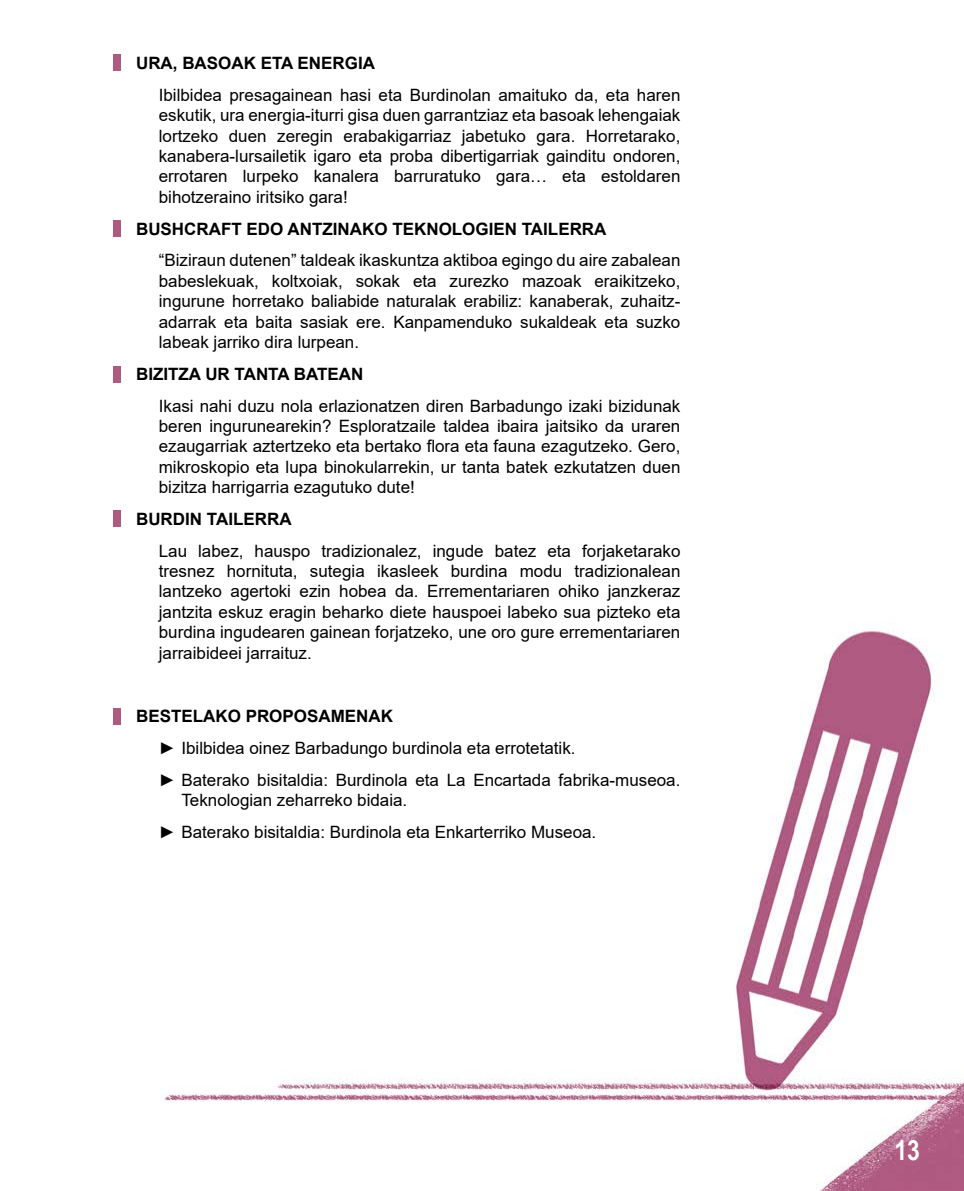
<style>
.page{position:relative;width:964px;height:1191px;background:#fff}
.page>*{position:absolute;margin:0;border:0;box-sizing:border-box;transform-origin:0 0}
.t1{font:700 28px "Arial Narrow";color:#fff}
.t2{font:17px/20.4px "Arial";color:#000;text-align:justify}
.t3{font:700 17px "Arial";color:#000}
</style>
<div class="page">
<img style="left:113px;top:70px;width:851px;height:1121px">
<div style="left:113px;top:366px;width:8px;height:16px;background:#ae5a80"></div>
<div style="left:113px;top:510px;width:8px;height:17px;background:#ae5a80"></div>
<div style="left:113px;top:708px;width:8px;height:16px;background:#ae5a80"></div>
<div style="left:113px;top:54px;width:8px;height:16px;background:#ae5a80"></div>
<div style="left:113px;top:220px;width:8px;height:16px;background:#ae5a80"></div>
<p class="t3" style="left:136px;top:51px;width:240px">URA, BASOAK ETA ENERGIA</p>
<p class="t2" style="left:159px;top:85px;width:523px">Ibilbidea presagainean hasi eta Burdinolan amaituko da, eta haren eskutik, ura energia-iturri gisa duen garrantziaz eta basoak lehengaiak lortzeko duen zeregin erabakigarriaz jabetuko gara. Horretarako, kanabera-lursailetik igaro eta proba dibertigarriak gainditu ondoren, errotaren lurpeko kanalera barruratuko gara… eta estoldaren bihotzeraino iritsiko gara!</p>
<p class="t3" style="left:136px;top:217px;width:472px">BUSHCRAFT EDO ANTZINAKO TEKNOLOGIEN TAILERRA</p>
<p class="t2" style="left:159px;top:250px;width:523px">“Biziraun dutenen” taldeak ikaskuntza aktiboa egingo du aire zabalean babeslekuak, koltxoiak, sokak eta zurezko mazoak eraikitzeko, ingurune horretako baliabide naturalak erabiliz: kanaberak, zuhaitz&shy;adarrak eta baita sasiak ere. Kanpamenduko sukaldeak eta suzko labeak jarriko dira lurpean.</p>
<p class="t3" style="left:136px;top:362px;width:229px">BIZITZA UR TANTA BATEAN</p>
<p class="t2" style="left:159px;top:395px;width:523px">Ikasi nahi duzu nola erlazionatzen diren Barbadungo izaki bizidunak beren ingurunearekin? Esploratzaile taldea ibaira jaitsiko da uraren ezaugarriak aztertzeko eta bertako flora eta fauna ezagutzeko. Gero, mikroskopio eta lupa binokularrekin, ur tanta batek ezkutatzen duen bizitza harrigarria ezagutuko dute!</p>
<p class="t3" style="left:136px;top:507px;width:157px">BURDIN TAILERRA</p>
<p class="t2" style="left:159px;top:540px;width:523px">Lau labez, hauspo tradizionalez, ingude batez eta forjaketarako tresnez hornituta, sutegia ikasleek burdina modu tradizionalean lantzeko agertoki ezin hobea da. Errementariaren ohiko janzkeraz jantzita eskuz eragin beharko diete hauspoei labeko sua pizteko eta burdina ingudearen gainean forjatzeko, une oro gure errementariaren jarraibideei jarraituz.</p>
<p class="t3" style="left:136px;top:704px;width:258px">BESTELAKO PROPOSAMENAK</p>
<p class="t2" style="left:159px;top:732px;width:523px;line-height:31.8px">► Ibilbidea oinez Barbadungo burdinola eta errotetatik.<br>► Baterako bisitaldia: Burdinola eta La Encartada fabrika-museoa.</p>
<p class="t2" style="left:159px;top:784px;width:439px;line-height:31.8px;text-indent:23px">Teknologian zeharreko bidaia.<br>► Baterako bisitaldia: Burdinola eta Enkarterriko Museoa.</p>
<h1 class="t1" style="left:894px;top:1129px;width:27px">13</h1>
</div>
